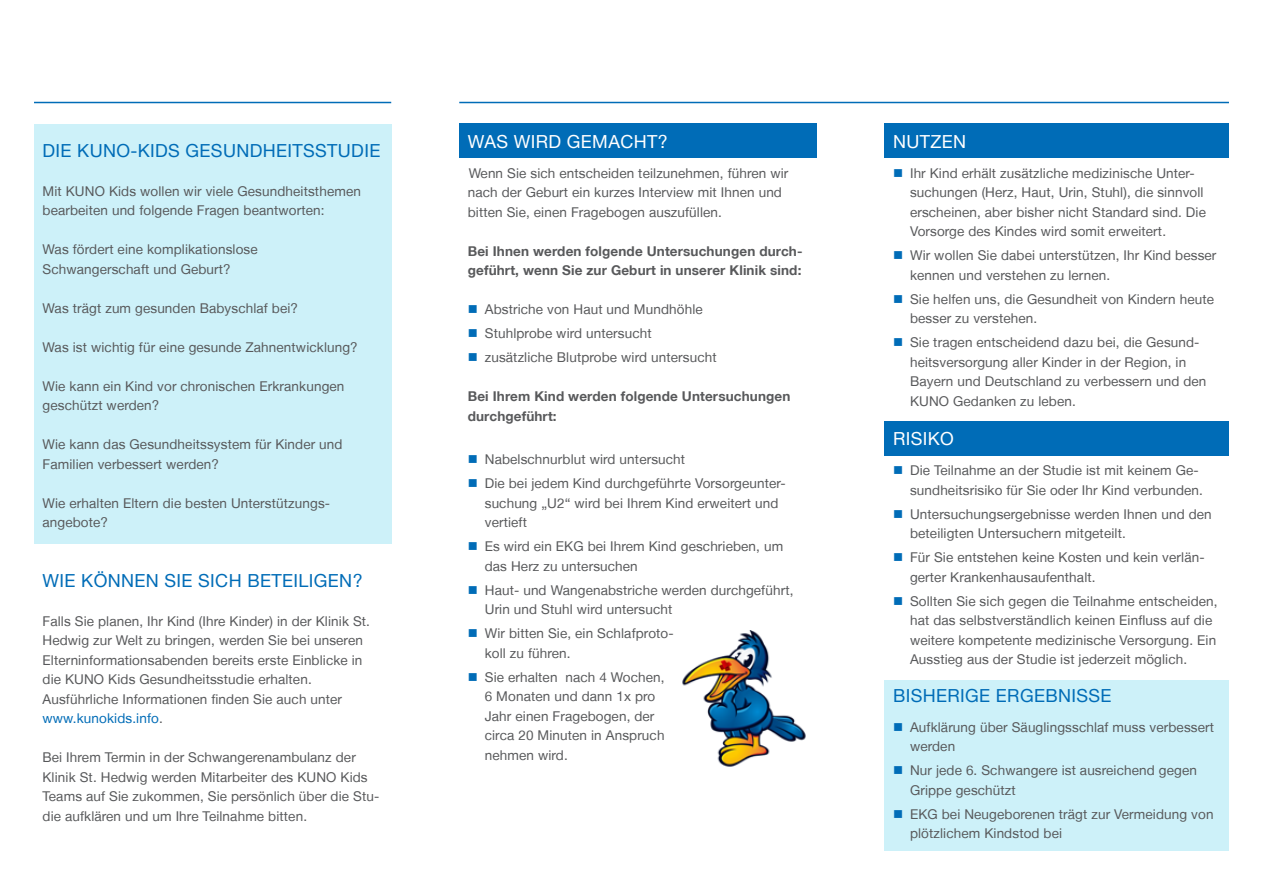
<style>
.page{position:relative;width:1263px;height:893px;background:#fff}
.page>*{position:absolute;margin:0;border:0;box-sizing:border-box;transform-origin:0 0}
.t1{font:18px "Helvetica Neue LT";letter-spacing:.02em;color:#006cb7}
.t2{font:18px "Helvetica Neue LT";color:#fff}
.t3{font:13.5px/19.5px "Helvetica Neue LT";letter-spacing:.01em;color:#58595b}
.t4{font:700 13.5px/19.5px "Helvetica Neue LT";letter-spacing:.01em;color:#58595b}
.s1{color:#006cb7}
</style>
<div class="page">
<div style="left:884px;top:422px;width:345px;height:34px;background:#006cb7"></div>
<div style="left:884px;top:124px;width:345px;height:34px;background:#006cb7"></div>
<div style="left:459px;top:124px;width:357px;height:34px;background:#006cb7"></div>
<div style="left:34px;top:125px;width:357px;height:419px;background:#cdf1f9"></div>
<hr style="left:459px;top:102px;width:770px;height:1px;background:#006cb7">
<hr style="left:34px;top:102px;width:357px;height:1px;background:#006cb7">
<img style="left:682px;top:631px;width:124px;height:136px">
<div style="left:884px;top:680px;width:345px;height:170px;background:#cdf1f9"></div>
<h1 class="t1" style="left:43px;top:140px;width:10px">die</h1>
<h1 class="t1" style="left:77px;top:140px;width:72px">KUNO-kids</h1>
<h1 class="t1" style="left:186px;top:140px;width:27px">Gesundheitsstudie</h1>
<p class="t3" style="left:43px;top:181px;width:320px">Mit KUNO Kids wollen wir viele Gesundheitsthemen bearbeiten und folgende Fragen beantworten:</p>
<p class="t3" style="left:43px;top:240px;width:217px">Was fördert eine komplikationslose<br>Schwangerschaft und Geburt?</p>
<p class="t3" style="left:43px;top:298px;width:257px">Was trägt zum gesunden Babyschlaf bei?</p>
<p class="t3" style="left:43px;top:337px;width:317px">Was ist wichtig für eine gesunde Zahnentwicklung?</p>
<p class="t3" style="left:43px;top:376px;width:303px">Wie kann ein Kind vor chronischen Erkrankungen geschützt werden?</p>
<p class="t3" style="left:43px;top:435px;width:302px">Wie kann das Gesundheitssystem für Kinder und<br>Familien verbessert werden?</p>
<p class="t3" style="left:43px;top:493px;width:289px">Wie erhalten Eltern die besten Unterstützungs&shy;angebote?</p>
<h1 class="t1" style="left:43px;top:570px;width:12px">wie</h1>
<h1 class="t1" style="left:81px;top:570px;width:40px">können</h1>
<h1 class="t1" style="left:164px;top:570px;width:10px">sie</h1>
<h1 class="t1" style="left:198px;top:570px;width:12px">sich</h1>
<h1 class="t1" style="left:247px;top:570px;width:12px">beteiligen</h1>
<h1 class="t1" style="left:353px;top:570px;width:12px">?</h1>
<p class="t3" style="left:43px;top:611px;width:329px">Falls Sie planen, Ihr Kind (Ihre Kinder) in der Klinik St.<br>Hedwig zur Welt zu bringen, werden Sie bei unseren Elterninformationsabenden bereits erste Einblicke in die KUNO Kids Gesundheitsstudie erhalten.<br>Ausführliche Informationen finden Sie auch unter <span class="s1">www.kunokids.info</span>.</p>
<p class="t3" style="left:43px;top:748px;width:338px">Bei Ihrem Termin in der Schwangerenambulanz der Klinik St. Hedwig werden Mitarbeiter des KUNO Kids Teams auf Sie zukommen, Sie persönlich über die Stu&shy;die aufklären und um Ihre Teilnahme bitten.</p>
<h1 class="t2" style="left:468px;top:131px;width:59px">Was wird</h1>
<h1 class="t2" style="left:567px;top:131px;width:14px">gemacht</h1>
<h1 class="t2" style="left:658px;top:131px;width:12px">?</h1>
<p class="t3" style="left:468px;top:163px;width:322px">Wenn Sie sich entscheiden teilzunehmen, führen wir nach der Geburt ein kurzes Interview mit Ihnen und bitten Sie, einen Fragebogen auszufüllen.</p>
<p class="t4" style="left:468px;top:241px;width:336px">Bei Ihnen werden folgende Untersuchungen durch&shy;geführt, wenn Sie zur Geburt in unserer Klinik sind:</p>
<p class="t3" style="left:485px;top:297px;width:233px;line-height:24px">Abstriche von Haut und Mundhöhle<br>Stuhlprobe wird untersucht zusätzliche Blutprobe wird untersucht</p>
<p class="t4" style="left:468px;top:386px;width:324px">Bei Ihrem Kind werden folgende Untersuchungen durchgeführt:</p>
<p class="t3" style="left:485px;top:447px;width:302px;line-height:24px">Nabelschnurblut wird untersucht<br>Die bei jedem Kind durchgeführte Vorsorgeunter-</p>
<p class="t3" style="left:485px;top:493px;width:295px">suchung „U2“ wird bei Ihrem Kind erweitert und vertieft</p>
<p class="t3" style="left:485px;top:537px;width:300px">Es wird ein EKG bei Ihrem Kind geschrieben, um das Herz zu untersuchen</p>
<p class="t3" style="left:485px;top:580px;width:310px">Haut- und Wangenabstriche werden durchgeführt,<br>Urin und Stuhl wird untersucht</p>
<p class="t3" style="left:485px;top:624px;width:190px">Wir bitten Sie, ein Schlafproto&shy;koll zu führen.</p>
<p class="t3" style="left:485px;top:667px;width:181px">Sie erhalten nach 4 Wochen,<br>6 Monaten und dann 1x pro<br>Jahr einen Fragebogen, der circa 20 Minuten in Anspruch nehmen wird.</p>
<h1 class="t2" style="left:893px;top:131px;width:26px">Nutzen</h1>
<p class="t3" style="left:910px;top:163px;width:297px">Ihr Kind erhält zusätzliche medizinische Unter&shy;suchungen (Herz, Haut, Urin, Stuhl), die sinnvoll erscheinen, aber bisher nicht Standard sind. Die Vorsorge des Kindes wird somit erweitert.</p>
<p class="t3" style="left:910px;top:246px;width:308px">Wir wollen Sie dabei unterstützen, Ihr Kind besser kennen und verstehen zu lernen.</p>
<p class="t3" style="left:910px;top:289px;width:305px">Sie helfen uns, die Gesundheit von Kindern heute besser zu verstehen.</p>
<p class="t3" style="left:910px;top:333px;width:298px">Sie tragen entscheidend dazu bei, die Gesund&shy;heitsversorgung aller Kinder in der Region, in Bayern und Deutschland zu verbessern und den KUNO Gedanken zu leben.</p>
<h1 class="t2" style="left:893px;top:428px;width:23px">Risiko</h1>
<p class="t3" style="left:910px;top:460px;width:294px">Die Teilnahme an der Studie ist mit keinem Ge&shy;sundheitsrisiko für Sie oder Ihr Kind verbunden.</p>
<p class="t3" style="left:910px;top:504px;width:303px">Untersuchungsergebnisse werden Ihnen und den beteiligten Untersuchern mitgeteilt.</p>
<p class="t3" style="left:910px;top:547px;width:296px">Für Sie entstehen keine Kosten und kein verlän&shy;gerter Krankenhausaufenthalt.</p>
<p class="t3" style="left:910px;top:591px;width:309px">Sollten Sie sich gegen die Teilnahme entscheiden, hat das selbstverständlich keinen Einfluss auf die weitere kompetente medizinische Versorgung. Ein Ausstieg aus der Studie ist jederzeit möglich.</p>
<h1 class="t1" style="left:893px;top:685px;width:12px">bisherige</h1>
<h1 class="t1" style="left:996px;top:685px;width:13px">ergebnisse</h1>
<p class="t3" style="left:910px;top:717px;width:306px">Aufklärung über Säuglingsschlaf muss verbessert werden</p>
<p class="t3" style="left:910px;top:760px;width:288px">Nur jede 6. Schwangere ist ausreichend gegen<br>Grippe geschützt</p>
<p class="t3" style="left:910px;top:804px;width:305px">EKG bei Neugeborenen trägt zur Vermeidung von plötzlichem Kindstod bei</p>
</div>
